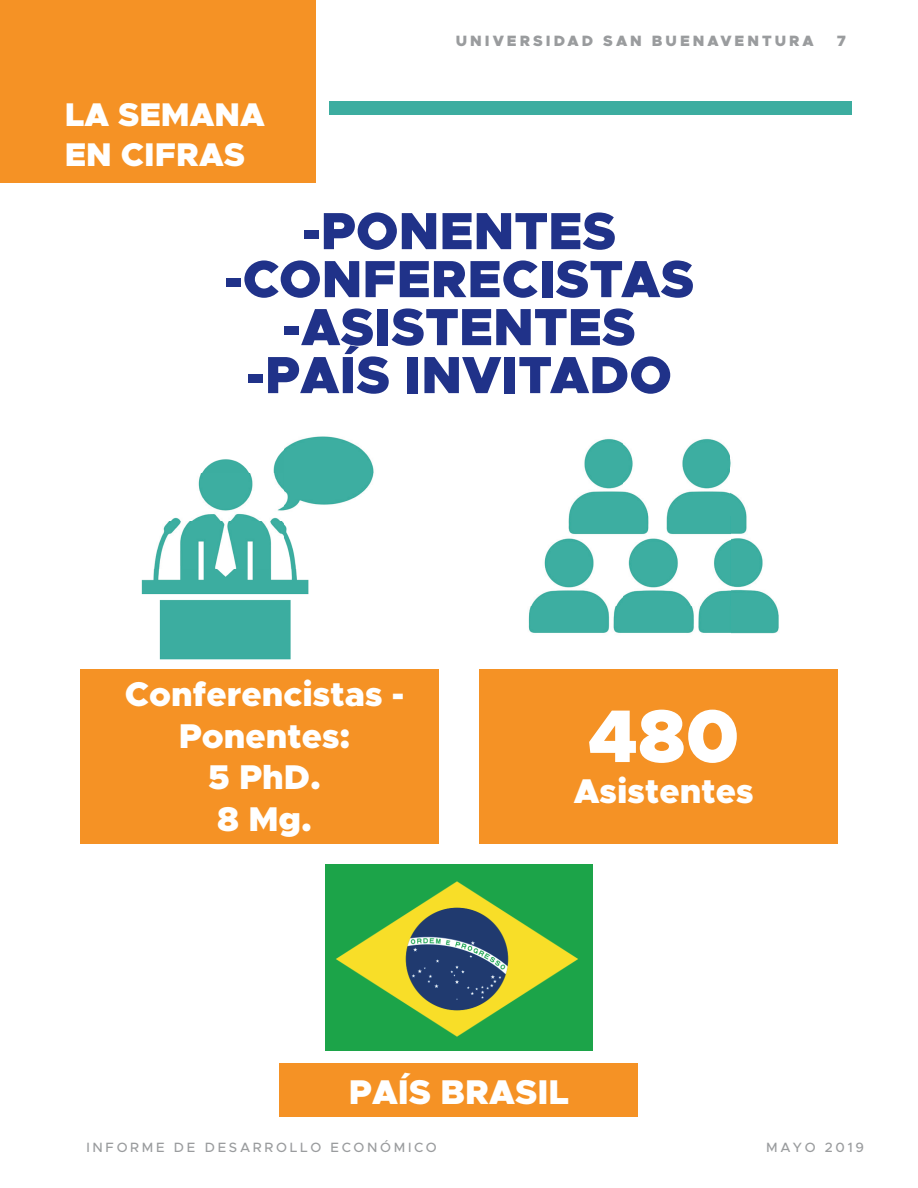
<style>
.page{position:relative;width:918px;height:1188px;background:#fff}
.page>*{position:absolute;margin:0;border:0;box-sizing:border-box;transform-origin:0 0}
.t1{font:900 75px "Metropolis";color:#fff}
.t2{font:900 52.5px/48px "Metropolis";color:#203289;text-align:center}
.t3{font:900 34.5px/41.4px "Metropolis";color:#fff;text-align:center}
.t4{font:900 33px/39.6px "Metropolis";color:#fff}
.t5{font:900 15px "Metropolis";letter-spacing:.2em;color:#9a9c9e}
.t6{font:500 13.5px "Metropolis";letter-spacing:.2em;color:#9a9c9e}
</style>
<div class="page">
<div style="left:80px;top:669px;width:359px;height:174px;background:#f59225"></div>
<div style="left:479px;top:669px;width:359px;height:174px;background:#f59225"></div>
<div style="left:280px;top:1063px;width:358px;height:54px;background:#f59225"></div>
<img style="left:141px;top:436px;width:233px;height:224px">
<img style="left:528px;top:439px;width:251px;height:195px">
<img style="left:326px;top:864px;width:266px;height:186px">
<div style="left:0;top:0;width:315px;height:183px;background:#f59225"></div>
<div style="left:329px;top:101px;width:523px;height:14px;background:#3cada0"></div>
<p class="t4" style="left:65px;top:95px;width:202px">LA SEMANA<br>EN CIFRAS</p>
<p class="t5" style="left:456px;top:32px;width:359px">UNIVERSIDAD SAN BUENAVENTURA</p>
<p class="t5" style="left:837px;top:32px;width:11px">7</p>
<h2 class="t2" style="left:224px;top:207px;width:472px">-PONENTES -CONFERECISTAS -ASISTENTES -PAÍS INVITADO</h2>
<p class="t3" style="left:125px;top:674px;width:281px">Conferencistas -<br>Ponentes:<br>5 PhD.<br>8 Mg.</p>
<h1 class="t1" style="left:588px;top:688px;width:153px">480</h1>
<p class="t3" style="left:574px;top:771px;width:181px">Asistentes</p>
<p class="t3" style="left:349px;top:1072px;width:222px">PAÍS BRASIL</p>
<p class="t6" style="left:86px;top:1139px;width:352px">INFORME DE DESARROLLO ECONÓMICO</p>
<p class="t6" style="left:766px;top:1139px;width:99px">MAYO 2019</p>
</div>
